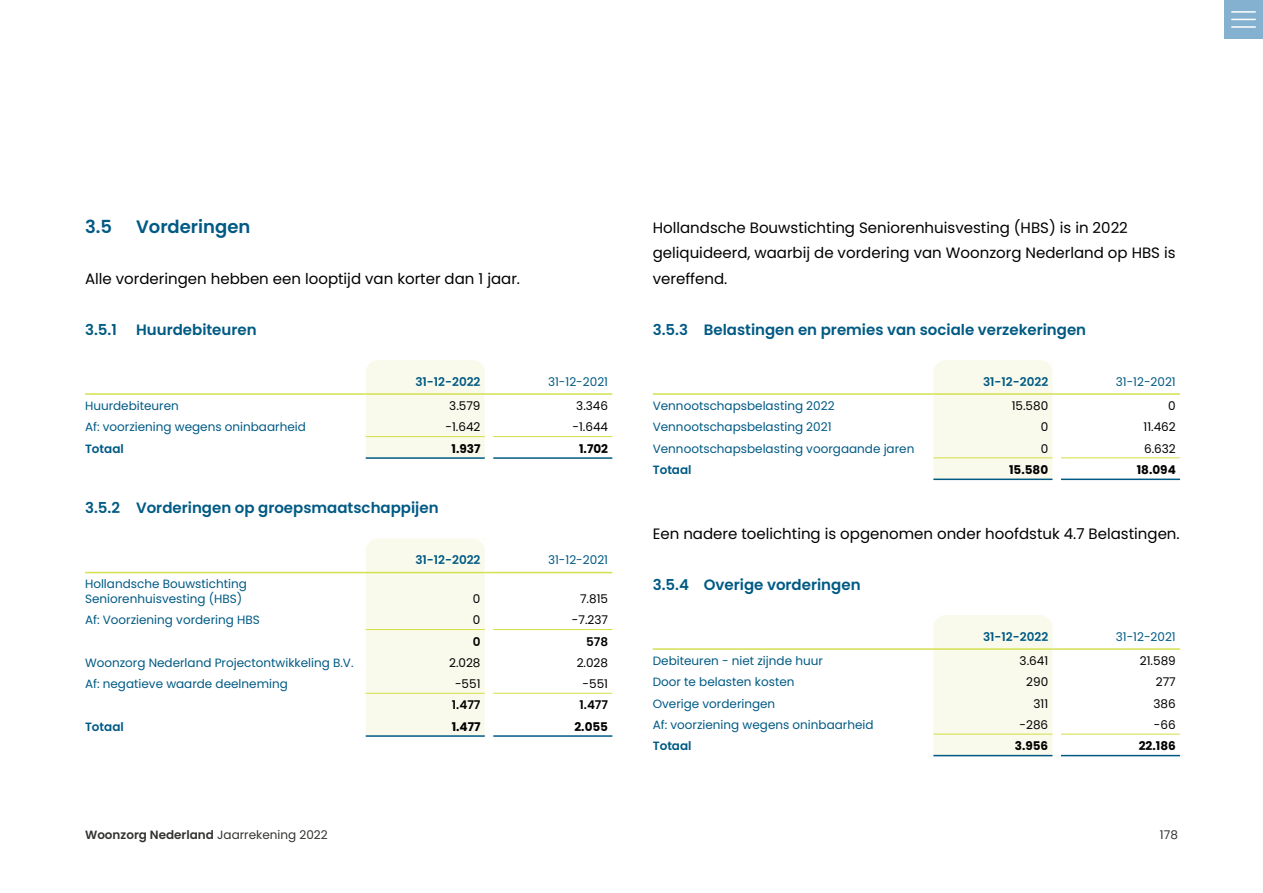
<style>
.page{position:relative;width:1263px;height:893px;background:#fff}
.page>*{position:absolute;margin:0;border:0;box-sizing:border-box;transform-origin:0 0}
.t1{font:600 18px "Poppins";color:#005a84}
.t2{font:15px/25.5px "Poppins";color:#000}
.t3{font:600 15px "Poppins";color:#005a84}
.t4{font:12px/15px "Poppins";color:#005a84}
.t5{font:12px "Poppins";color:#000}
.t6{font:600 12px "Poppins";color:#005a84}
.t7{font:700 12px "Poppins";color:#000}
.t8{font:600 12px "Poppins";color:#343331}
.t9{font:600 12px "Poppins";color:#000}
.t10{font:12px "Poppins";color:#343331}
.s1{font-weight:400}
</style>
<div class="page">
<div style="left:1224px;top:0;width:39px;height:39px;background:#84b1cf"></div>
<hr style="left:1232px;top:11px;width:23px;height:2px;background:#fff">
<svg style="left:1232px;top:19px;width:23px;height:1px"></svg>
<hr style="left:1232px;top:26px;width:23px;height:2px;background:#fff">
<hr style="left:85px;top:393px;width:281px;height:2px;background:#d5e04e">
<hr style="left:493px;top:393px;width:119px;height:2px;background:#d5e04e">
<svg style="left:366px;top:360px;width:127px;height:97px;background:#f8f9e9"></svg>
<hr style="left:366px;top:436px;width:119px;height:1px;background:#d5e04e">
<hr style="left:493px;top:436px;width:119px;height:1px;background:#d5e04e">
<hr style="left:366px;top:457px;width:119px;height:2px;background:#005a84">
<hr style="left:493px;top:457px;width:119px;height:2px;background:#005a84">
<hr style="left:85px;top:572px;width:281px;height:1px;background:#d5e04e">
<hr style="left:493px;top:572px;width:119px;height:1px;background:#d5e04e">
<svg style="left:366px;top:539px;width:127px;height:196px;background:#f9faea"></svg>
<hr style="left:366px;top:629px;width:119px;height:1px;background:#d5e04e">
<hr style="left:493px;top:629px;width:119px;height:1px;background:#d5e04e">
<hr style="left:366px;top:693px;width:119px;height:1px;background:#d5e04e">
<hr style="left:493px;top:693px;width:119px;height:1px;background:#d5e04e">
<hr style="left:366px;top:735px;width:119px;height:2px;background:#005a84">
<hr style="left:493px;top:735px;width:119px;height:2px;background:#005a84">
<hr style="left:653px;top:393px;width:280px;height:2px;background:#d5e04e">
<hr style="left:1061px;top:393px;width:119px;height:2px;background:#d5e04e">
<svg style="left:933px;top:360px;width:128px;height:120px;background:#f8f9e9"></svg>
<hr style="left:933px;top:457px;width:119px;height:1px;background:#d5e04e">
<hr style="left:1061px;top:457px;width:119px;height:1px;background:#d5e04e">
<hr style="left:933px;top:479px;width:119px;height:1px;background:#005a84">
<hr style="left:1061px;top:479px;width:119px;height:1px;background:#005a84">
<hr style="left:653px;top:648px;width:280px;height:2px;background:#d5e04e">
<hr style="left:1061px;top:648px;width:119px;height:2px;background:#d5e04e">
<svg style="left:933px;top:615px;width:128px;height:141px;background:#f8f9ea"></svg>
<hr style="left:933px;top:734px;width:119px;height:1px;background:#d5e04e">
<hr style="left:1061px;top:734px;width:119px;height:1px;background:#d5e04e">
<hr style="left:933px;top:755px;width:119px;height:1px;background:#005a84">
<hr style="left:1061px;top:755px;width:119px;height:1px;background:#005a84">
<h1 class="t1" style="left:85px;top:216px;width:29px">3.5</h1>
<h1 class="t1" style="left:136px;top:216px;width:116px">Vorderingen</h1>
<p class="t2" style="left:85px;top:266px;width:436px">Alle vorderingen hebben een looptijd van korter dan 1 jaar.</p>
<p class="t3" style="left:85px;top:321px;width:33px">3.5.1</p>
<p class="t3" style="left:136px;top:321px;width:122px">Huurdebiteuren</p>
<p class="t6" style="left:415px;top:374px;width:67px">31-12-2022</p>
<p class="t4" style="left:548px;top:374px;width:62px">31-12-2021</p>
<p class="t4" style="left:85px;top:398px;width:95px">Huurdebiteuren</p>
<p class="t5" style="left:449px;top:399px;width:33px">3.579</p>
<p class="t5" style="left:576px;top:399px;width:33px">3.346</p>
<p class="t4" style="left:85px;top:420px;width:222px">Af: voorziening wegens oninbaarheid</p>
<p class="t5" style="left:445px;top:420px;width:37px">-1.642</p>
<p class="t5" style="left:572px;top:420px;width:37px">-1.644</p>
<p class="t6" style="left:85px;top:441px;width:40px">Totaal</p>
<p class="t7" style="left:452px;top:441px;width:30px">1.937</p>
<p class="t7" style="left:579px;top:441px;width:30px">1.702</p>
<p class="t3" style="left:85px;top:499px;width:355px">3.5.2 Vorderingen op groepsmaatschappijen</p>
<p class="t6" style="left:415px;top:553px;width:67px">31-12-2022</p>
<p class="t4" style="left:548px;top:552px;width:62px">31-12-2021</p>
<p class="t4" style="left:85px;top:576px;width:163px">Hollandsche Bouwstichting<br>Seniorenhuisvesting (HBS)</p>
<p class="t5" style="left:473px;top:592px;width:9px">0</p>
<p class="t5" style="left:580px;top:592px;width:30px">7.815</p>
<p class="t4" style="left:85px;top:613px;width:176px">Af: Voorziening vordering HBS</p>
<p class="t5" style="left:473px;top:613px;width:9px">0</p>
<p class="t5" style="left:572px;top:613px;width:38px">-7.237</p>
<p class="t9" style="left:473px;top:634px;width:9px">0</p>
<p class="t9" style="left:586px;top:634px;width:24px">578</p>
<p class="t4" style="left:85px;top:655px;width:270px">Woonzorg Nederland Projectontwikkeling B.V.</p>
<p class="t5" style="left:449px;top:656px;width:33px">2.028</p>
<p class="t5" style="left:577px;top:656px;width:33px">2.028</p>
<p class="t4" style="left:85px;top:676px;width:204px">Af: negatieve waarde deelneming</p>
<p class="t5" style="left:455px;top:677px;width:27px">-551</p>
<p class="t5" style="left:583px;top:677px;width:27px">-551</p>
<p class="t9" style="left:452px;top:698px;width:30px">1.477</p>
<p class="t9" style="left:579px;top:698px;width:30px">1.477</p>
<p class="t6" style="left:85px;top:719px;width:40px">Totaal</p>
<p class="t7" style="left:452px;top:719px;width:30px">1.477</p>
<p class="t7" style="left:574px;top:719px;width:35px">2.055</p>
<p class="t2" style="left:653px;top:215px;width:524px">Hollandsche Bouwstichting Seniorenhuisvesting (HBS) is in 2022 geliquideerd, waarbij de vordering van Woonzorg Nederland op HBS is vereffend.</p>
<p class="t3" style="left:653px;top:321px;width:435px">3.5.3 Belastingen en premies van sociale verzekeringen</p>
<p class="t6" style="left:983px;top:374px;width:67px">31-12-2022</p>
<p class="t4" style="left:1116px;top:374px;width:62px">31-12-2021</p>
<p class="t4" style="left:653px;top:398px;width:183px">Vennootschapsbelasting 2022</p>
<p class="t5" style="left:1012px;top:399px;width:38px">15.580</p>
<p class="t5" style="left:1168px;top:399px;width:9px">0</p>
<p class="t4" style="left:653px;top:420px;width:180px">Vennootschapsbelasting 2021</p>
<p class="t5" style="left:1041px;top:420px;width:9px">0</p>
<p class="t5" style="left:1143px;top:420px;width:34px">11.462</p>
<p class="t4" style="left:653px;top:441px;width:263px">Vennootschapsbelasting voorgaande jaren</p>
<p class="t5" style="left:1041px;top:441px;width:9px">0</p>
<p class="t5" style="left:1144px;top:441px;width:33px">6.632</p>
<p class="t6" style="left:653px;top:463px;width:40px">Totaal</p>
<p class="t7" style="left:1009px;top:463px;width:41px">15.580</p>
<p class="t7" style="left:1137px;top:463px;width:40px">18.094</p>
<p class="t2" style="left:653px;top:521px;width:528px">Een nadere toelichting is opgenomen onder hoofdstuk 4.7 Belastingen.</p>
<p class="t3" style="left:653px;top:576px;width:209px">3.5.4 Overige vorderingen</p>
<p class="t6" style="left:983px;top:629px;width:67px">31-12-2022</p>
<p class="t4" style="left:1116px;top:629px;width:62px">31-12-2021</p>
<p class="t4" style="left:653px;top:653px;width:172px">Debiteuren - niet zijnde huur</p>
<p class="t5" style="left:1020px;top:654px;width:30px">3.641</p>
<p class="t5" style="left:1140px;top:654px;width:37px">21.589</p>
<p class="t4" style="left:653px;top:675px;width:143px">Door te belasten kosten</p>
<p class="t5" style="left:1026px;top:675px;width:23px">290</p>
<p class="t5" style="left:1156px;top:675px;width:22px">277</p>
<p class="t4" style="left:653px;top:696px;width:124px">Overige vorderingen</p>
<p class="t5" style="left:1033px;top:696px;width:16px">311</p>
<p class="t5" style="left:1153px;top:696px;width:24px">386</p>
<p class="t4" style="left:653px;top:717px;width:222px">Af: voorziening wegens oninbaarheid</p>
<p class="t5" style="left:1019px;top:718px;width:30px">-286</p>
<p class="t5" style="left:1154px;top:718px;width:23px">-66</p>
<p class="t6" style="left:653px;top:739px;width:40px">Totaal</p>
<p class="t7" style="left:1015px;top:739px;width:35px">3.956</p>
<p class="t7" style="left:1139px;top:739px;width:39px">22.186</p>
<p class="t8" style="left:85px;top:828px;width:244px">Woonzorg Nederland <span class="s1">Jaarrekening 2022</span></p>
<p class="t10" style="left:1160px;top:828px;width:19px">178</p>
</div>
